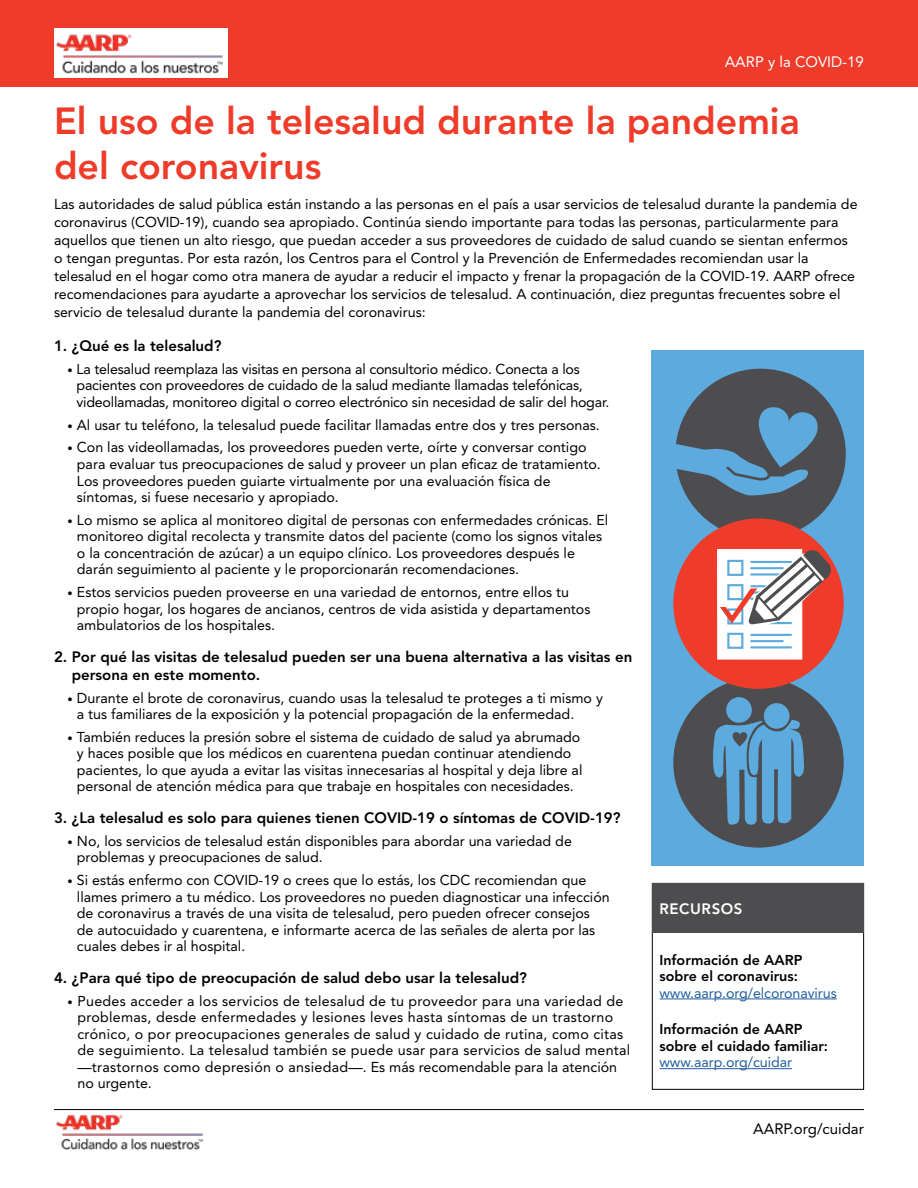
<style>
.page{position:relative;width:918px;height:1188px;background:#fff}
.page>*{position:absolute;margin:0;border:0;box-sizing:border-box;transform-origin:0 0}
.t1{font:800 37.5px/45px "Avenir LT";color:#ef3b29}
.t2{font:800 15px/18px "Avenir LT";color:#000}
.t3{font:15px "Avenir LT";color:#fff}
.t4{font:15px "Avenir LT";color:#000}
.t5{font:800 15px "Avenir LT";letter-spacing:.04em;color:#fff}
.t6{font:14.25px/16.5px "Avenir LT";color:#000}
.t7{font:14.25px/16.5px "Avenir LT";letter-spacing:.02em;color:#000}
.t8{font:800 14.25px/16.5px "Avenir LT";color:#000}
.t9{font:14.25px "Avenir LT";letter-spacing:-.005em;color:#215e9e}
.s1{font-size:10.5px}
</style>
<div class="page">
<div style="left:651px;top:351px;width:213px;height:515px;background:#5caade"></div>
<div style="left:673px;top:677px;width:171px;height:171px;background:#4d4d4f;border-radius:50%"></div>
<div style="left:726px;top:697px;width:26px;height:26px;background:#5caade;border-radius:50%"></div>
<div style="left:764px;top:703px;width:26px;height:26px;background:#5caade;border-radius:50%"></div>
<svg style="left:713px;top:720px;width:91px;height:105px"></svg>
<div style="left:675px;top:369px;width:171px;height:170px;background:#4d4d4f;border-radius:50%"></div>
<svg style="left:675px;top:406px;width:143px;height:91px"></svg>
<div style="left:673px;top:518px;width:171px;height:171px;background:#ef3b29;border-radius:50%"></div>
<div style="left:717px;top:549px;width:85px;height:111px;background:#fff"></div>
<svg style="left:719px;top:549px;width:113px;height:101px"></svg>
<div style="left:652px;top:883px;width:212px;height:207px;border:1px solid #000"></div>
<div style="left:652px;top:883px;width:212px;height:50px;background:#4d4d4f"></div>
<hr style="left:660px;top:999px;width:177px;height:1px;background:#215e9e">
<hr style="left:660px;top:1068px;width:132px;height:1px;background:#215e9e">
<div style="left:0;top:0;width:918px;height:86px;background:#ef3b29"></div>
<hr style="left:54px;top:1109px;width:810px;height:1px;background:#000">
<img style="left:56px;top:1114px;width:148px;height:36px">
<div style="left:54px;top:28px;width:174px;height:50px;background:#fff"></div>
<img style="left:56px;top:34px;width:167px;height:40px">
<p class="t3" style="left:725px;top:53px;width:141px">AARP y la COVID-19</p>
<h1 class="t1" style="left:54px;top:99px;width:747px">El uso de la telesalud durante la pandemia del coronavirus</h1>
<p class="t6" style="left:54px;top:196px;width:805px;line-height:18px">Las autoridades de salud pública están instando a las personas en el país a usar servicios de telesalud durante la pandemia de coronavirus (COVID-19), cuando sea apropiado. Continúa siendo importante para todas las personas, particularmente para aquellos que tienen un alto riesgo, que puedan acceder a sus proveedores de cuidado de salud cuando se sientan enfermos o tengan preguntas. Por esta razón, los Centros para el Control y la Prevención de Enfermedades recomiendan usar la telesalud en el hogar como otra manera de ayudar a reducir el impacto y frenar la propagación de la COVID-19. AARP ofrece recomendaciones para ayudarte a aprovechar los servicios de telesalud. A continuación, diez preguntas frecuentes sobre el servicio de telesalud durante la pandemia del coronavirus:</p>
<p class="t2" style="left:54px;top:337px;width:169px">1. ¿Qué es la telesalud?</p>
<p class="t6" style="left:77px;top:361px;width:534px;text-indent:-9px"><span class="s1">•</span> La telesalud reemplaza las visitas en persona al consultorio médico. Conecta a los pacientes con proveedores de cuidado de la salud mediante llamadas telefónicas, videollamadas, monitoreo digital o correo electrónico sin necesidad de salir del hogar.</p>
<p class="t6" style="left:68px;top:417px;width:534px"><span class="s1">•</span> Al usar tu teléfono, la telesalud puede facilitar llamadas entre dos y tres personas.</p>
<p class="t6" style="left:77px;top:439px;width:525px;text-indent:-9px"><span class="s1">•</span> Con las videollamadas, los proveedores pueden verte, oírte y conversar contigo para evaluar tus preocupaciones de salud y proveer un plan eficaz de tratamiento.<br>Los proveedores pueden guiarte virtualmente por una evaluación física de síntomas, si fuese necesario y apropiado.</p>
<p class="t6" style="left:77px;top:512px;width:533px;text-indent:-9px"><span class="s1">•</span> Lo mismo se aplica al monitoreo digital de personas con enfermedades crónicas. El monitoreo digital recolecta y transmite datos del paciente (como los signos vitales o la concentración de azúcar) a un equipo clínico. Los proveedores después le darán seguimiento al paciente y le proporcionarán recomendaciones.</p>
<p class="t6" style="left:77px;top:584px;width:515px;text-indent:-9px"><span class="s1">•</span> Estos servicios pueden proveerse en una variedad de entornos, entre ellos tu propio hogar, los hogares de ancianos, centros de vida asistida y departamentos ambulatorios de los hospitales.</p>
<p class="t2" style="left:72px;top:648px;width:562px;text-indent:-18px">2. Por qué las visitas de telesalud pueden ser una buena alternativa a las visitas en persona en este momento.</p>
<p class="t6" style="left:77px;top:689px;width:527px;text-indent:-9px"><span class="s1">•</span> Durante el brote de coronavirus, cuando usas la telesalud te proteges a ti mismo y a tus familiares de la exposición y la potencial propagación de la enfermedad.</p>
<p class="t6" style="left:77px;top:729px;width:507px;text-indent:-9px"><span class="s1">•</span> También reduces la presión sobre el sistema de cuidado de salud ya abrumado y haces posible que los médicos en cuarentena puedan continuar atendiendo pacientes, lo que ayuda a evitar las visitas innecesarias al hospital y deja libre al personal de atención médica para que trabaje en hospitales con necesidades.</p>
<p class="t2" style="left:54px;top:809px;width:568px">3. ¿La telesalud es solo para quienes tienen COVID-19 o síntomas de COVID-19?</p>
<p class="t6" style="left:77px;top:833px;width:497px;text-indent:-9px"><span class="s1">•</span> No, los servicios de telesalud están disponibles para abordar una variedad de problemas y preocupaciones de salud.</p>
<p class="t6" style="left:77px;top:872px;width:534px;text-indent:-9px"><span class="s1">•</span> Si estás enfermo con COVID-19 o crees que lo estás, los CDC recomiendan que llames primero a tu médico. Los proveedores no pueden diagnosticar una infección de coronavirus a través de una visita de telesalud, pero pueden ofrecer consejos de autocuidado y cuarentena, e informarte acerca de las señales de alerta por las cuales debes ir al hospital.</p>
<p class="t2" style="left:54px;top:968px;width:475px">4. ¿Para qué tipo de preocupación de salud debo usar la telesalud?</p>
<p class="t7" style="left:77px;top:992px;width:554px;text-indent:-10px"><span class="s1">•</span> Puedes acceder a los servicios de telesalud de tu proveedor para una variedad de problemas, desde enfermedades y lesiones leves hasta síntomas de un trastorno crónico, o por preocupaciones generales de salud y cuidado de rutina, como citas de seguimiento. La telesalud también se puede usar para servicios de salud mental —trastornos como depresión o ansiedad—. Es más recomendable para la atención no urgente.</p>
<p class="t5" style="left:660px;top:900px;width:85px">RECURSOS</p>
<p class="t8" style="left:660px;top:951px;width:144px">Información de AARP sobre el coronavirus:</p>
<p class="t9" style="left:660px;top:984px;width:179px">www.aarp.org/elcoronavirus</p>
<p class="t8" style="left:660px;top:1021px;width:170px">Información de AARP sobre el cuidado familiar:</p>
<p class="t9" style="left:660px;top:1054px;width:134px">www.aarp.org/cuidar</p>
<p class="t4" style="left:753px;top:1120px;width:112px">AARP.org/cuidar</p>
</div>
